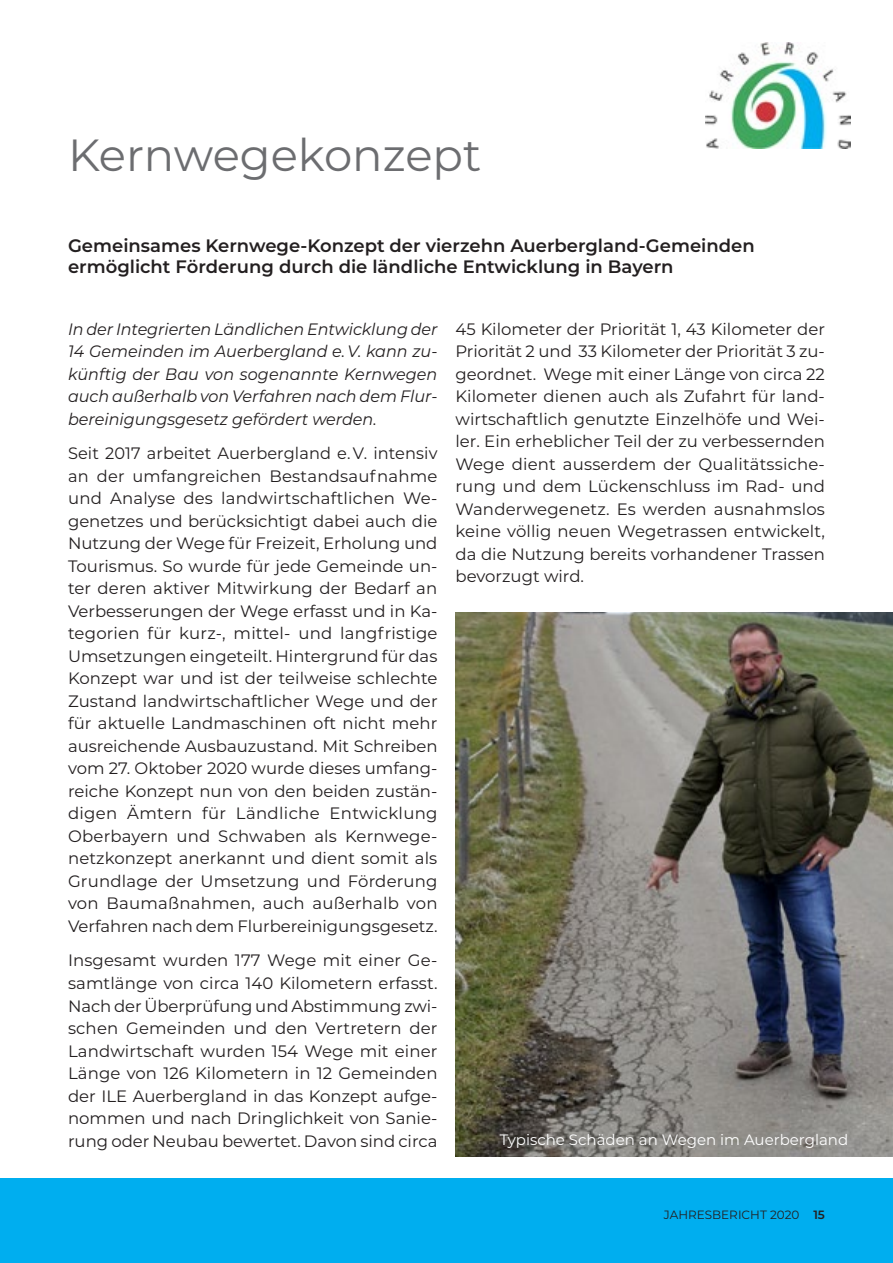
<style>
.page{position:relative;width:893px;height:1263px;background:#fff}
.page>*{position:absolute;margin:0;border:0;box-sizing:border-box;transform-origin:0 0}
.Quicksand_45pt_Black{font:45px "Montserrat";color:#6c6d70}
.t1{font:600 18px/21px "Montserrat";color:#231f20}
.Fließtext_Blocksatz{font:16.5px/22.5px "Montserrat";color:#231f20;text-align:justify}
.Fließtext_Blocksatz-2{font:italic 16.5px/22.5px "Montserrat";color:#231f20;text-align:justify}
.t2{font:15px "Montserrat";color:#fff}
.t3{font:12px "Montserrat";color:#231f20}
.s1{font-weight:600}
</style>
<div class="page">
<div style="left:0;top:1178px;width:893px;height:85px;background:#00aeef"></div>
<img style="left:706px;top:43px;width:144px;height:106px">
<img style="left:455px;top:612px;width:438px;height:545px">
<p class="Quicksand_45pt_Black" style="left:68px;top:124px;width:415px">Kernwegekonzept</p>
<p class="t1" style="left:68px;top:235px;width:688px">Gemeinsames Kernwege-Konzept der vierzehn Auerbergland-Gemeinden ermöglicht Förderung durch die ländliche Entwicklung in Bayern</p>
<p class="Fließtext_Blocksatz-2" style="left:68px;top:317px;width:371px">In der Integrierten Ländlichen Entwicklung der 14 Gemeinden im Auerbergland e. V. kann zu&shy;künftig der Bau von sogenannte Kernwegen auch außerhalb von Verfahren nach dem Flur&shy;bereinigungsgesetz gefördert werden.</p>
<p class="Fließtext_Blocksatz" style="left:68px;top:442px;width:371px">Seit 2017 arbeitet Auerbergland e. V. intensiv an der umfangreichen Bestandsaufnahme und Analyse des landwirtschaftlichen We&shy;genetzes und berücksichtigt dabei auch die Nutzung der Wege für Freizeit, Erholung und Tourismus. So wurde für jede Gemeinde un&shy;ter deren aktiver Mitwirkung der Bedarf an Verbesserungen der Wege erfasst und in Ka&shy;tegorien für kurz-, mittel- und langfristige Umsetzungen eingeteilt. Hintergrund für das Konzept war und ist der teilweise schlechte Zustand landwirtschaftlicher Wege und der für aktuelle Landmaschinen oft nicht mehr ausreichende Ausbauzustand. Mit Schreiben vom 27. Oktober 2020 wurde dieses umfang&shy;reiche Konzept nun von den beiden zustän&shy;digen Ämtern für Ländliche Entwicklung Oberbayern und Schwaben als Kernwege&shy;netzkonzept anerkannt und dient somit als Grundlage der Umsetzung und Förderung von Baumaßnahmen, auch außerhalb von Verfahren nach dem Flurbereinigungsgesetz.</p>
<p class="Fließtext_Blocksatz" style="left:68px;top:949px;width:371px">Insgesamt wurden 177 Wege mit einer Ge&shy;samtlänge von circa 140 Kilometern erfasst.<br>Nach der Überprüfung und Abstimmung zwi&shy;schen Gemeinden und den Vertretern der Landwirtschaft wurden 154 Wege mit einer Länge von 126 Kilometern in 12 Gemeinden der ILE Auerbergland in das Konzept aufge&shy;nommen und nach Dringlichkeit von Sanie&shy;rung oder Neubau bewertet. Davon sind circa</p>
<p class="Fließtext_Blocksatz" style="left:455px;top:317px;width:371px">45 Kilometer der Priorität 1, 43 Kilometer der Priorität 2 und 33 Kilometer der Priorität 3 zu&shy;geordnet. Wege mit einer Länge von circa 22<br>Kilometer dienen auch als Zufahrt für land&shy;wirtschaftlich genutzte Einzelhöfe und Wei&shy;ler. Ein erheblicher Teil der zu verbessernden Wege dient ausserdem der Qualitätssiche&shy;rung und dem Lückenschluss im Rad- und Wanderwegenetz. Es werden ausnahmslos keine völlig neuen Wegetrassen entwickelt, da die Nutzung bereits vorhandener Trassen bevorzugt wird.</p>
<p class="t2" style="left:500px;top:1130px;width:350px">Typische Schäden an Wegen im Auerbergland</p>
<p class="t3" style="left:664px;top:1207px;width:162px">JAHRESBERICHT 2020 <span class="s1">15</span></p>
</div>
